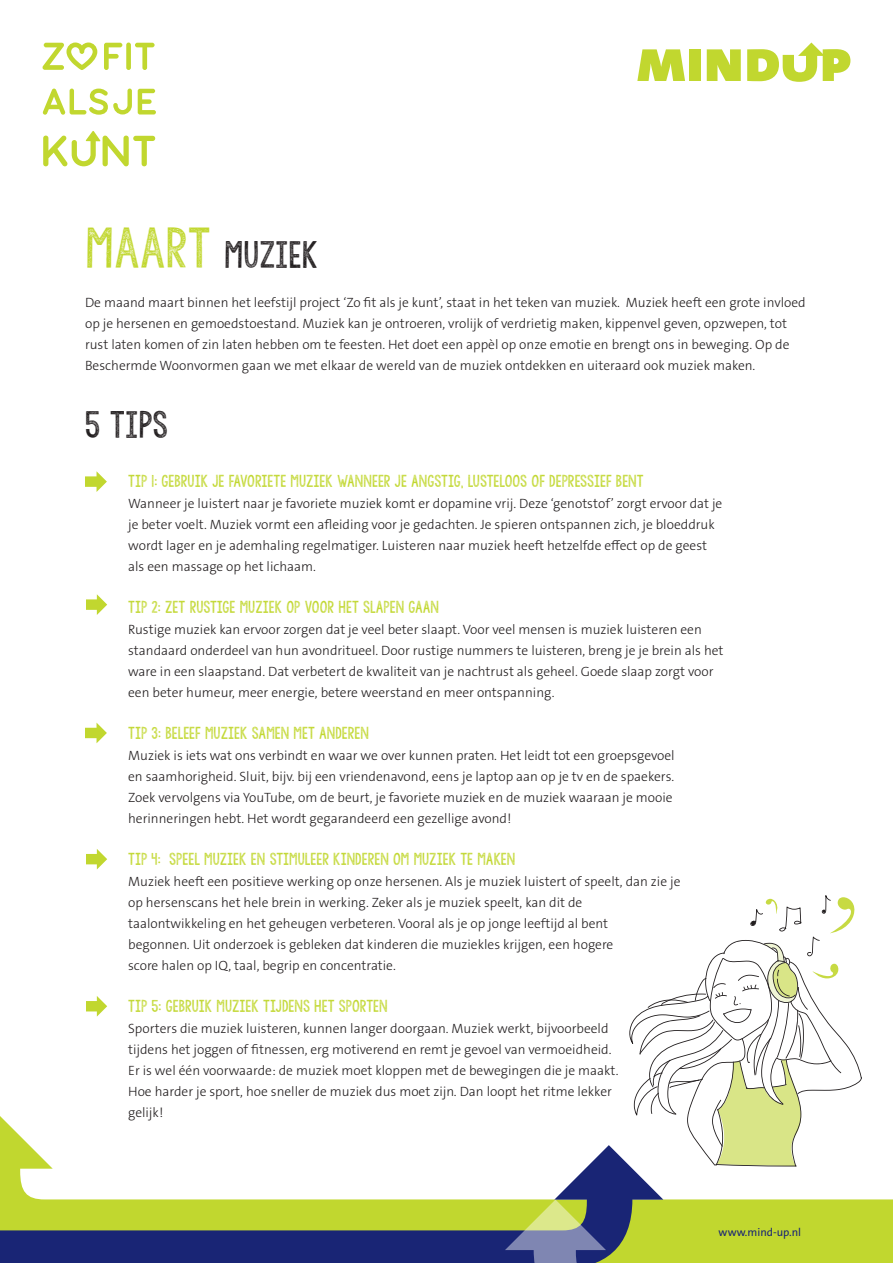
<style>
.page{position:relative;width:893px;height:1263px;background:#fff}
.page>*{position:absolute;margin:0;border:0;box-sizing:border-box;transform-origin:0 0}
.t1{font:30px "KG Allof Me";color:#231f20}
.t2{font:300 13.5px/21px "The Sans B W3";color:#231f20}
.t3{font:13.5px "KG Allof Me";color:#c1d72f}
.t4{font:11.25px "The Sans B W5 Plain";color:#192575}
.s1{font-size:45px;color:#c1d72f}
.s2{font-family:"KG Allof Me";font-weight:400;color:#c1d72f}
</style>
<div class="page">
<svg style="left:0;top:1116px;width:797px;height:51px"></svg>
<svg style="left:0;top:1145px;width:663px;height:118px"></svg>
<svg style="left:505px;top:1199px;width:388px;height:64px;background:#a8bb47"></svg>
<svg style="left:637px;top:49px;width:48px;height:32px"></svg>
<div style="left:689px;top:49px;width:11px;height:32px;background:#c1d72f"></div>
<svg style="left:707px;top:49px;width:34px;height:32px"></svg>
<svg style="left:747px;top:43px;width:103px;height:39px"></svg>
<svg style="left:42px;top:43px;width:55px;height:27px"></svg>
<svg style="left:104px;top:43px;width:18px;height:27px"></svg>
<div style="left:126px;top:43px;width:5px;height:27px;background:#c1d72f;border-radius:2px"></div>
<svg style="left:135px;top:43px;width:20px;height:27px"></svg>
<svg style="left:42px;top:89px;width:90px;height:26px"></svg>
<svg style="left:138px;top:89px;width:18px;height:25px"></svg>
<svg style="left:43px;top:131px;width:112px;height:35px"></svg>
<svg style="left:85px;top:471px;width:22px;height:21px"></svg>
<svg style="left:86px;top:594px;width:21px;height:21px"></svg>
<svg style="left:85px;top:723px;width:22px;height:20px"></svg>
<svg style="left:86px;top:849px;width:21px;height:20px"></svg>
<svg style="left:86px;top:996px;width:21px;height:20px"></svg>
<svg style="left:629px;top:895px;width:233px;height:271px"></svg>
<p class="t1" style="left:85px;top:234px;width:235px"><span class="s1">MAART</span> MUZIEK</p>
<p class="t2" style="left:85px;top:292px;width:722px">De maand maart binnen het leefstijl project ‘Zo fit als je kunt’, staat in het teken van muziek. Muziek heeft een grote invloed op je hersenen en gemoedstoestand. Muziek kan je ontroeren, vrolijk of verdrietig maken, kippenvel geven, opzwepen, tot rust laten komen of zin laten hebben om te feesten. Het doet een appèl op onze emotie en brengt ons in beweging. Op de Beschermde Woonvormen gaan we met elkaar de wereld van de muziek ontdekken en uiteraard ook muziek maken.</p>
<p class="t1" style="left:85px;top:404px;width:85px">5 TIPS</p>
<p class="t2" style="left:128px;top:472px;width:596px"><span class="s2">TIP 1: GEBRUIK JE FAVORIETE MUZIEK WANNEER JE ANGSTIG, LUSTELOOS OF DEPRESSIEF BENT<br></span>Wanneer je luistert naar je favoriete muziek komt er dopamine vrij. Deze ‘genotstof’ zorgt ervoor dat je je beter voelt. Muziek vormt een afleiding voor je gedachten. Je spieren ontspannen zich, je bloeddruk wordt lager en je ademhaling regelmatiger. Luisteren naar muziek heeft hetzelfde effect op de geest als een massage op het lichaam.</p>
<p class="t3" style="left:128px;top:598px;width:313px">TIP 2: ZET RUSTIGE MUZIEK OP VOOR HET SLAPEN GAAN</p>
<p class="t2" style="left:128px;top:619px;width:597px">Rustige muziek kan ervoor zorgen dat je veel beter slaapt. Voor veel mensen is muziek luisteren een standaard onderdeel van hun avondritueel. Door rustige nummers te luisteren, breng je je brein als het ware in een slaapstand. Dat verbetert de kwaliteit van je nachtrust als geheel. Goede slaap zorgt voor een beter humeur, meer energie, betere weerstand en meer ontspanning.</p>
<p class="t3" style="left:128px;top:724px;width:242px">TIP 3: BELEEF MUZIEK SAMEN MET ANDEREN</p>
<p class="t2" style="left:128px;top:745px;width:548px">Muziek is iets wat ons verbindt en waar we over kunnen praten. Het leidt tot een groepsgevoel en saamhorigheid. Sluit, bijv. bij een vriendenavond, eens je laptop aan op je tv en de spaekers.<br>Zoek vervolgens via YouTube, om de beurt, je favoriete muziek en de muziek waaraan je mooie herinneringen hebt. Het wordt gegarandeerd een gezellige avond!</p>
<p class="t3" style="left:128px;top:850px;width:389px">TIP 4: SPEEL MUZIEK EN STIMULEER KINDEREN OM MUZIEK TE MAKEN</p>
<p class="t2" style="left:128px;top:871px;width:554px">Muziek heeft een positieve werking op onze hersenen. Als je muziek luistert of speelt, dan zie je op hersenscans het hele brein in werking. Zeker als je muziek speelt, kan dit de taalontwikkeling en het geheugen verbeteren. Vooral als je op jonge leeftijd al bent<br>begonnen. Uit onderzoek is gebleken dat kinderen die muziekles krijgen, een hogere<br>score halen op IQ, taal, begrip en concentratie.</p>
<p class="t3" style="left:128px;top:997px;width:261px">TIP 5: GEBRUIK MUZIEK TIJDENS HET SPORTEN</p>
<p class="t2" style="left:128px;top:1018px;width:492px">Sporters die muziek luisteren, kunnen langer doorgaan. Muziek werkt, bijvoorbeeld tijdens het joggen of fitnessen, erg motiverend en remt je gevoel van vermoeidheid.<br>Er is wel één voorwaarde: de muziek moet kloppen met de bewegingen die je maakt.<br>Hoe harder je sport, hoe sneller de muziek dus moet zijn. Dan loopt het ritme lekker gelijk!</p>
<p class="t4" style="left:719px;top:1224px;width:84px">www.mind-up.nl</p>
</div>
